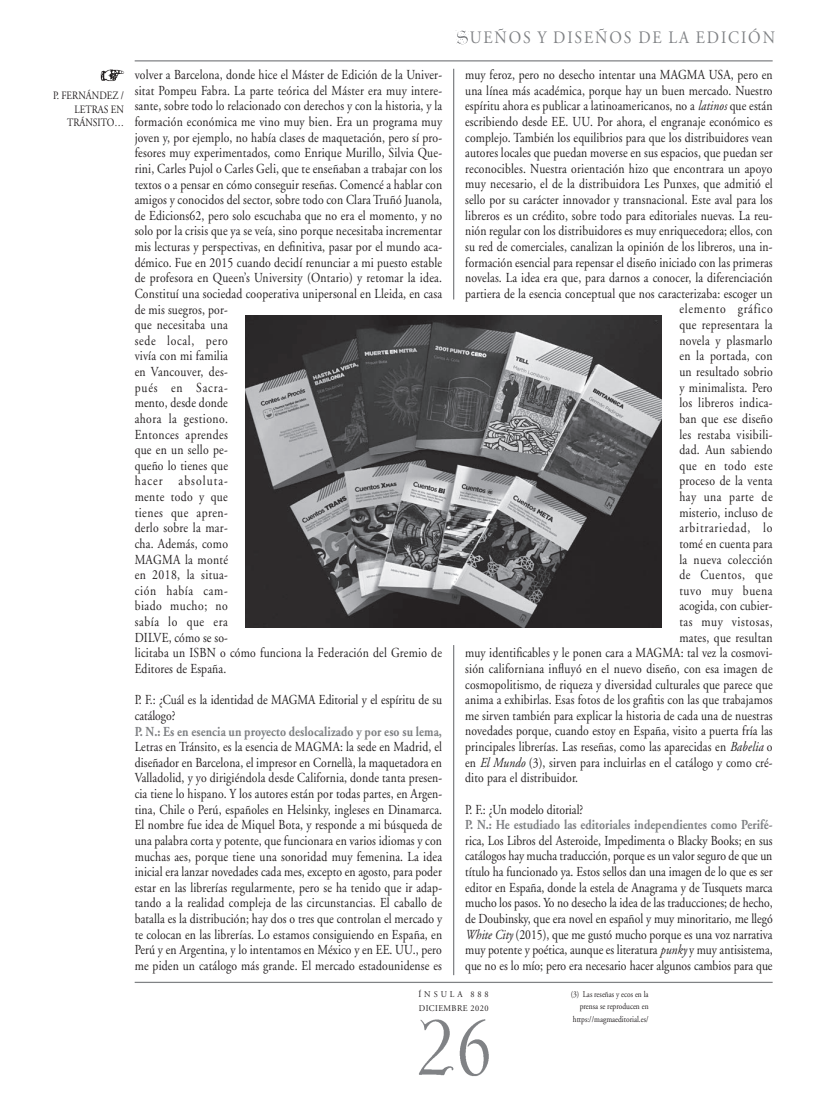
<style>
.page{position:relative;width:840px;height:1120px;background:#fff}
.page>*{position:absolute;margin:0;border:0;box-sizing:border-box;transform-origin:0 0}
.t1{font:17.5px "Adobe Garamond";color:#808285;scale:.9 1}
.t2{font:13.75px/15.6px "Adobe Garamond";letter-spacing:.015em;color:#231f20;scale:.85 1}
.t3{font:700 13.75px "Adobe Garamond";color:#808285;scale:.85 1}
.t4{font:13.75px "Adobe Garamond";letter-spacing:.04em;color:#231f20;scale:.85 1}
.t5{font:13.75px "Adobe Garamond";letter-spacing:.05em;color:#231f20;scale:.85 1}
.t6{font:13.75px "Adobe Garamond";letter-spacing:.07em;color:#231f20;scale:.85 1}
.t7{font:13.75px "Adobe Garamond";letter-spacing:.065em;color:#231f20;scale:.85 1}
.t8{font:13.75px "Adobe Garamond";letter-spacing:.045em;color:#231f20;scale:.85 1}
.t9{font:11.25px/13.5px "Adobe Garamond";color:#231f20;text-align:right;scale:.85 1}
.t10{font:8.75px/12.2px "Adobe Garamond";color:#231f20;text-align:right;scale:.85 1}
.t11{font:8.75px/13.8px "Adobe Garamond";letter-spacing:.05em;color:#231f20;scale:.95 1}
.s1{font-style:italic}
</style>
<div class="page">
<hr style="left:135px;top:60px;width:637px;height:1px;background:#808285">
<hr style="left:135px;top:981px;width:637px;height:2px;background:#808285">
<img style="left:100px;top:69px;width:25px;height:12px">
<hr style="left:453px;top:69px;width:1px;height:230px;background:#808285">
<hr style="left:453px;top:645px;width:1px;height:330px;background:#808285">
<img style="left:419px;top:1019px;width:70px;height:57px">
<img style="left:246px;top:316px;width:415px;height:311px">
<img style="left:455px;top:30px;width:14px;height:14px">
<p class="t9" style="left:53px;top:89px;width:85px">P. FERNÁNDEZ /<br>LETRAS EN<br>TRÁNSITO…</p>
<p class="t2" style="left:135px;top:67px;width:363px">volver a Barcelona, donde hice el Máster de Edición de la Univer&shy;sitat Pompeu Fabra. La parte teórica del Máster era muy intere&shy;sante, sobre todo lo relacionado con derechos y con la historia, y la formación económica me vino muy bien. Era un programa muy joven y, por ejemplo, no había clases de maquetación, pero sí pro&shy;fesores muy experimentados, como Enrique Murillo, Silvia Que&shy;rini, Carles Pujol o Carles Geli, que te enseñaban a trabajar con los textos o a pensar en cómo conseguir reseñas. Comencé a hablar con amigos y conocidos del sector, sobre todo con Clara Truñó Juanola, de Edicions62, pero solo escuchaba que no era el momento, y no solo por la crisis que ya se veía, sino porque necesitaba incrementar mis lecturas y perspectivas, en definitiva, pasar por el mundo aca&shy;démico. Fue en 2015 cuando decidí renunciar a mi puesto estable de profesora en Queen’s University (Ontario) y retomar la idea.<br>Constituí una sociedad cooperativa unipersonal en Lleida, en casa de mis suegros, por-<br>que necesitaba una<br>sede local, pero<br>vivía con mi familia<br>en Vancouver, des-<br>pués en Sacra-<br>mento, desde donde<br>ahora la gestiono.<br>Entonces aprendes<br>que en un sello pe-<br>queño lo tienes que<br>hacer absoluta-<br>mente todo y que<br>tienes que apren-<br>derlo sobre la mar-<br>cha. Además, como<br>MAGMA la monté<br>en 2018, la situa-<br>ción había cam-<br>biado mucho; no<br>sabía lo que era<br>DILVE, cómo se so-<br>licitaba un ISBN o cómo funciona la Federación del Gremio de Editores de España.</p>
<p class="t2" style="left:135px;top:692px;width:363px">P. F.: ¿Cuál es la identidad de MAGMA Editorial y el espíritu de su catálogo?</p>
<p class="t3" style="left:135px;top:723px;width:363px">P. N.: Es en esencia un proyecto deslocalizado y por eso su lema,</p>
<p class="t2" style="left:135px;top:739px;width:363px;text-align:justify">Letras en Tránsito, es la esencia de MAGMA: la sede en Madrid, el diseñador en Barcelona, el impresor en Cornellà, la maquetadora en Valladolid, y yo dirigiéndola desde California, donde tanta presen&shy;cia tiene lo hispano. Y los autores están por todas partes, en Argen&shy;tina, Chile o Perú, españoles en Helsinky, ingleses en Dinamarca.<br>El nombre fue idea de Miquel Bota, y responde a mi búsqueda de una palabra corta y potente, que funcionara en varios idiomas y con muchas aes, porque tiene una sonoridad muy femenina. La idea inicial era lanzar novedades cada mes, excepto en agosto, para poder estar en las librerías regularmente, pero se ha tenido que ir adap&shy;tando a la realidad compleja de las circunstancias. El caballo de batalla es la distribución; hay dos o tres que controlan el mercado y te colocan en las librerías. Lo estamos consiguiendo en España, en Perú y en Argentina, y lo intentamos en México y en EE. UU., pero me piden un catálogo más grande. El mercado estadounidense es</p>
<p class="t1" style="left:470px;top:28px;width:341px">U E Ñ O S Y D I S E Ñ O S DE LA E D I C I Ó N</p>
<p class="t2" style="left:465px;top:67px;width:363px">muy feroz, pero no desecho intentar una MAGMA USA, pero en</p>
<p class="t2" style="left:465px;top:83px;width:363px">una línea más académica, porque hay un buen mercado. Nuestro</p>
<p class="t2" style="left:465px;top:98px;width:363px">espíritu ahora es publicar a latinoamericanos, no a <span class="s1">latinos</span> que están</p>
<p class="t2" style="left:465px;top:114px;width:363px">escribiendo desde EE. UU. Por ahora, el engranaje económico es</p>
<p class="t2" style="left:465px;top:130px;width:363px">complejo. También los equilibrios para que los distribuidores vean</p>
<p class="t2" style="left:465px;top:145px;width:363px">autores locales que puedan moverse en sus espacios, que puedan ser</p>
<p class="t2" style="left:465px;top:161px;width:363px">reconocibles. Nuestra orientación hizo que encontrara un apoyo</p>
<p class="t2" style="left:465px;top:177px;width:363px">muy necesario, el de la distribuidora Les Punxes, que admitió el</p>
<p class="t2" style="left:465px;top:192px;width:363px">sello por su carácter innovador y transnacional. Este aval para los</p>
<p class="t2" style="left:465px;top:208px;width:363px">libreros es un crédito, sobre todo para editoriales nuevas. La reu-</p>
<p class="t2" style="left:465px;top:223px;width:363px">nión regular con los distribuidores es muy enriquecedora; ellos, con</p>
<p class="t2" style="left:465px;top:239px;width:363px">su red de comerciales, canalizan la opinión de los libreros, una in-</p>
<p class="t2" style="left:465px;top:255px;width:363px">formación esencial para repensar el diseño iniciado con las primeras</p>
<p class="t2" style="left:465px;top:270px;width:363px">novelas. La idea era que, para darnos a conocer, la diferenciación</p>
<p class="t2" style="left:465px;top:286px;width:363px">partiera de la esencia conceptual que nos caracterizaba: escoger un</p>
<p class="t7" style="left:679px;top:302px;width:111px">elemento gráfico</p>
<p class="t2" style="left:679px;top:317px;width:111px">que representara la</p>
<p class="t2" style="left:679px;top:333px;width:111px">novela y plasmarlo</p>
<p class="t2" style="left:679px;top:348px;width:111px">en la portada, con</p>
<p class="t2" style="left:679px;top:364px;width:111px">un resultado sobrio</p>
<p class="t2" style="left:679px;top:380px;width:111px">y minimalista. Pero</p>
<p class="t2" style="left:679px;top:395px;width:111px">los libreros indica-</p>
<p class="t2" style="left:679px;top:411px;width:111px">ban que ese diseño</p>
<p class="t2" style="left:679px;top:427px;width:111px">les restaba visibili-</p>
<p class="t2" style="left:679px;top:442px;width:111px">dad. Aun sabiendo</p>
<p class="t4" style="left:679px;top:458px;width:111px">que en todo este</p>
<p class="t2" style="left:679px;top:473px;width:111px">proceso de la venta</p>
<p class="t4" style="left:679px;top:489px;width:111px">hay una parte de</p>
<p class="t2" style="left:679px;top:505px;width:111px">misterio, incluso de</p>
<p class="t6" style="left:679px;top:520px;width:111px">arbitrariedad, lo</p>
<p class="t2" style="left:679px;top:536px;width:111px">tomé en cuenta para</p>
<p class="t2" style="left:679px;top:552px;width:111px">la nueva colección</p>
<p class="t5" style="left:679px;top:567px;width:111px">de Cuentos, que</p>
<p class="t5" style="left:679px;top:583px;width:111px">tuvo muy buena</p>
<p class="t2" style="left:679px;top:598px;width:111px">acogida, con cubier-</p>
<p class="t8" style="left:679px;top:614px;width:111px">tas muy vistosas,</p>
<p class="t2" style="left:679px;top:630px;width:111px">mates, que resultan</p>
<p class="t2" style="left:465px;top:645px;width:363px">muy identificables y le ponen cara a MAGMA: tal vez la cosmovi-</p>
<p class="t2" style="left:465px;top:661px;width:363px">sión californiana influyó en el nuevo diseño, con esa imagen de</p>
<p class="t2" style="left:465px;top:677px;width:363px">cosmopolitismo, de riqueza y diversidad culturales que parece que</p>
<p class="t2" style="left:465px;top:692px;width:363px">anima a exhibirlas. Esas fotos de los grafitis con las que trabajamos</p>
<p class="t2" style="left:465px;top:708px;width:363px">me sirven también para explicar la historia de cada una de nuestras</p>
<p class="t2" style="left:465px;top:723px;width:363px">novedades porque, cuando estoy en España, visito a puerta fría las</p>
<p class="t2" style="left:465px;top:739px;width:363px">principales librerías. Las reseñas, como las aparecidas en <span class="s1">Babelia</span> o</p>
<p class="t2" style="left:465px;top:755px;width:363px">en <span class="s1">El Mundo</span> (3), sirven para incluirlas en el catálogo y como cré-</p>
<p class="t2" style="left:465px;top:770px;width:134px">dito para el distribuidor.</p>
<p class="t2" style="left:465px;top:802px;width:140px">P. F.: ¿Un modelo ditorial?</p>
<p class="t3" style="left:465px;top:817px;width:363px">P. N.: He estudiado las editoriales independientes como Perifé-</p>
<p class="t2" style="left:465px;top:833px;width:363px;text-align:justify">rica, Los Libros del Asteroide, Impedimenta o Blacky Books; en sus catálogos hay mucha traducción, porque es un valor seguro de que un título ha funcionado ya. Estos sellos dan una imagen de lo que es ser editor en España, donde la estela de Anagrama y de Tusquets marca mucho los pasos. Yo no desecho la idea de las traducciones; de hecho, de Doubinsky, que era novel en español y muy minoritario, me llegó <span class="s1">White City</span> (2015), que me gustó mucho porque es una voz narrativa muy potente y poética, aunque es literatura <span class="s1">punky</span> y muy antisistema, que no es lo mío; pero era necesario hacer algunos cambios para que</p>
<p class="t11" style="left:418px;top:987px;width:75px">ÍNSULA 888<br>DICIEMBRE 2020</p>
<p class="t10" style="left:571px;top:988px;width:93px">(3) Las reseñas y ecos en la prensa se reproducen en https://magmaeditorial.es/</p>
</div>
